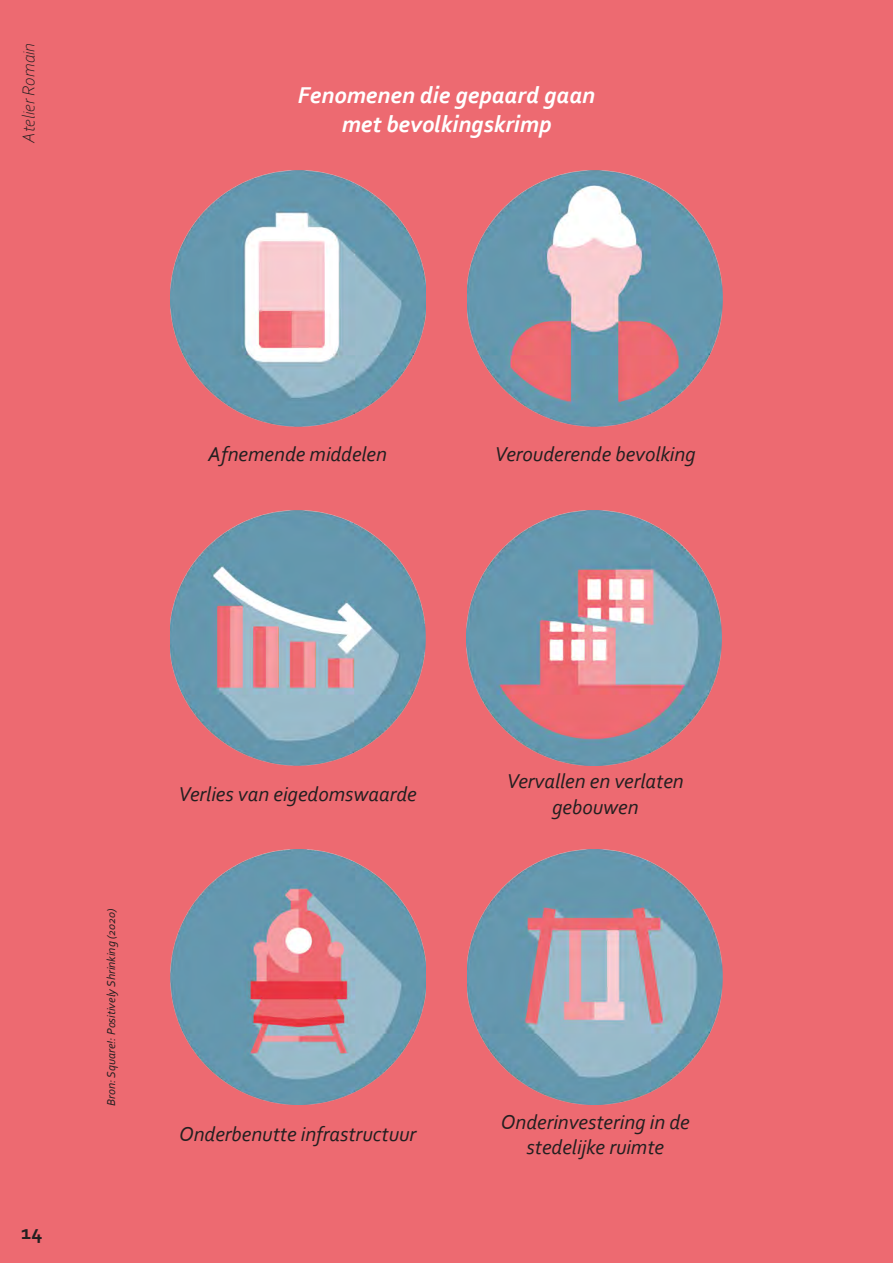
<style>
.page{position:relative;width:893px;height:1263px;background:#ed6a71}
.page>*{position:absolute;margin:0;border:0;box-sizing:border-box;transform-origin:0 0}
.t1{font:italic 700 24px "Corbel";color:#fff}
.t2{font:italic 21px "Corbel";color:#231f20}
.t3{font:700 21px "Corbel";color:#231f20}
.t4{font:italic 300 18px "Corbel";color:#231f20}
.t5{font:italic 12px "Corbel";color:#231f20}
</style>
<div class="page">
<img style="left:171px;top:171px;width:255px;height:255px">
<img style="left:171px;top:850px;width:255px;height:255px">
<img style="left:170px;top:510px;width:255px;height:255px">
<img style="left:467px;top:171px;width:255px;height:255px">
<img style="left:467px;top:850px;width:255px;height:255px">
<img style="left:466px;top:510px;width:255px;height:255px">
<p class="t4" style="left:17px;top:142px;width:101px;rotate:-90deg">Atelier Romain</p>
<p class="t1" style="left:298px;top:80px;width:299px">Fenomenen die gepaard gaan</p>
<p class="t1" style="left:342px;top:109px;width:211px">met bevolkingskrimp</p>
<p class="t2" style="left:208px;top:441px;width:180px">Afnemende middelen</p>
<p class="t2" style="left:495px;top:441px;width:202px">Verouderende bevolking</p>
<p class="t3" style="left:21px;top:1219px;width:23px">14</p>
<p class="t5" style="left:104px;top:1106px;width:199px;rotate:-90deg">Bron: Square!: Positively Shrinking (2020)</p>
<p class="t2" style="left:179px;top:781px;width:240px">Verlies van eigedomswaarde</p>
<p class="t2" style="left:179px;top:1121px;width:239px">Onderbenutte infrastructuur</p>
<p class="t2" style="left:507px;top:768px;width:178px">Vervallen en verlaten</p>
<p class="t2" style="left:552px;top:793px;width:88px">gebouwen</p>
<p class="t2" style="left:501px;top:1108px;width:190px">Onderinvestering in de</p>
<p class="t2" style="left:526px;top:1134px;width:139px">stedelijke ruimte</p>
</div>
